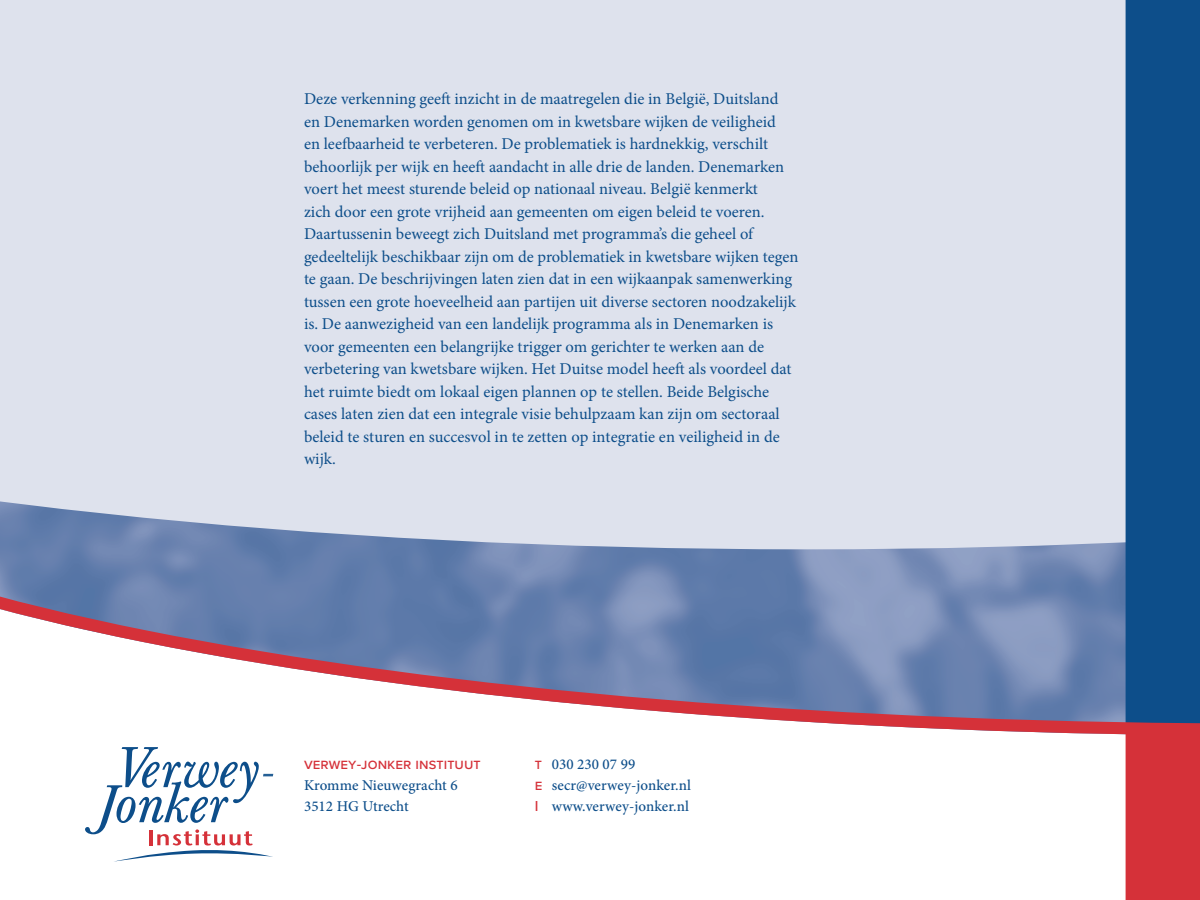
<style>
.page{position:relative;width:1200px;height:900px;background:#fff}
.page>*{position:absolute;margin:0;border:0;box-sizing:border-box;transform-origin:0 0}
.Flaptekst{font:16.5px/22.5px "Minion Pro";color:#0d4e8a}
.t1{font:500 15px "Minion Pro";letter-spacing:.005em;color:#0d4e8a}
.t2{font:500 15px "Proxima Nova";letter-spacing:.005em;color:#d53139}
.s1{font-family:"Proxima Nova";color:#d53139}
</style>
<div class="page">
<div style="left:0;top:0;width:1126px;height:405px;background:#dee2ed"></div>
<div style="left:1126px;top:0;width:74px;height:405px;background:#0d4e8a"></div>
<div style="left:1126px;top:742px;width:74px;height:158px;background:#d53139"></div>
<svg style="left:0;top:405px;width:1200px;height:337px;background:#a7b1ca"></svg>
<svg style="left:85px;top:747px;width:188px;height:115px"></svg>
<p class="Flaptekst" style="left:304px;top:88px;width:496px">Deze verkenning geeft inzicht in de maatregelen die in België, Duitsland en Denemarken worden genomen om in kwetsbare wijken de veiligheid<br>en leefbaarheid te verbeteren. De problematiek is hardnekkig, verschilt behoorlijk per wijk en heeft aandacht in alle drie de landen. Denemarken voert het meest sturende beleid op nationaal niveau. België kenmerkt<br>zich door een grote vrijheid aan gemeenten om eigen beleid te voeren.<br>Daartussenin beweegt zich Duitsland met programma’s die geheel of gedeeltelijk beschikbaar zijn om de problematiek in kwetsbare wijken tegen te gaan. De beschrijvingen laten zien dat in een wijkaanpak samenwerking tussen een grote hoeveelheid aan partijen uit diverse sectoren noodzakelijk is. De aanwezigheid van een landelijk programma als in Denemarken is voor gemeenten een belangrijke trigger om gerichter te werken aan de verbetering van kwetsbare wijken. Het Duitse model heeft als voordeel dat het ruimte biedt om lokaal eigen plannen op te stellen. Beide Belgische cases laten zien dat een integrale visie behulpzaam kan zijn om sectoraal beleid te sturen en succesvol in te zetten op integratie en veiligheid in de wijk.</p>
<p class="t2" style="left:304px;top:753px;width:178px">verwey-jonker instituut</p>
<p class="t1" style="left:304px;top:775px;width:155px">Kromme Nieuwegracht 6</p>
<p class="t1" style="left:304px;top:796px;width:106px">3512 HG Utrecht</p>
<p class="t1" style="left:535px;top:754px;width:102px"><span class="s1">t</span> 030 230 07 99</p>
<p class="t1" style="left:535px;top:775px;width:158px"><span class="s1">e</span> secr@verwey-jonker.nl</p>
<p class="t1" style="left:535px;top:796px;width:156px"><span class="s1">I</span> www.verwey-jonker.nl</p>
</div>
